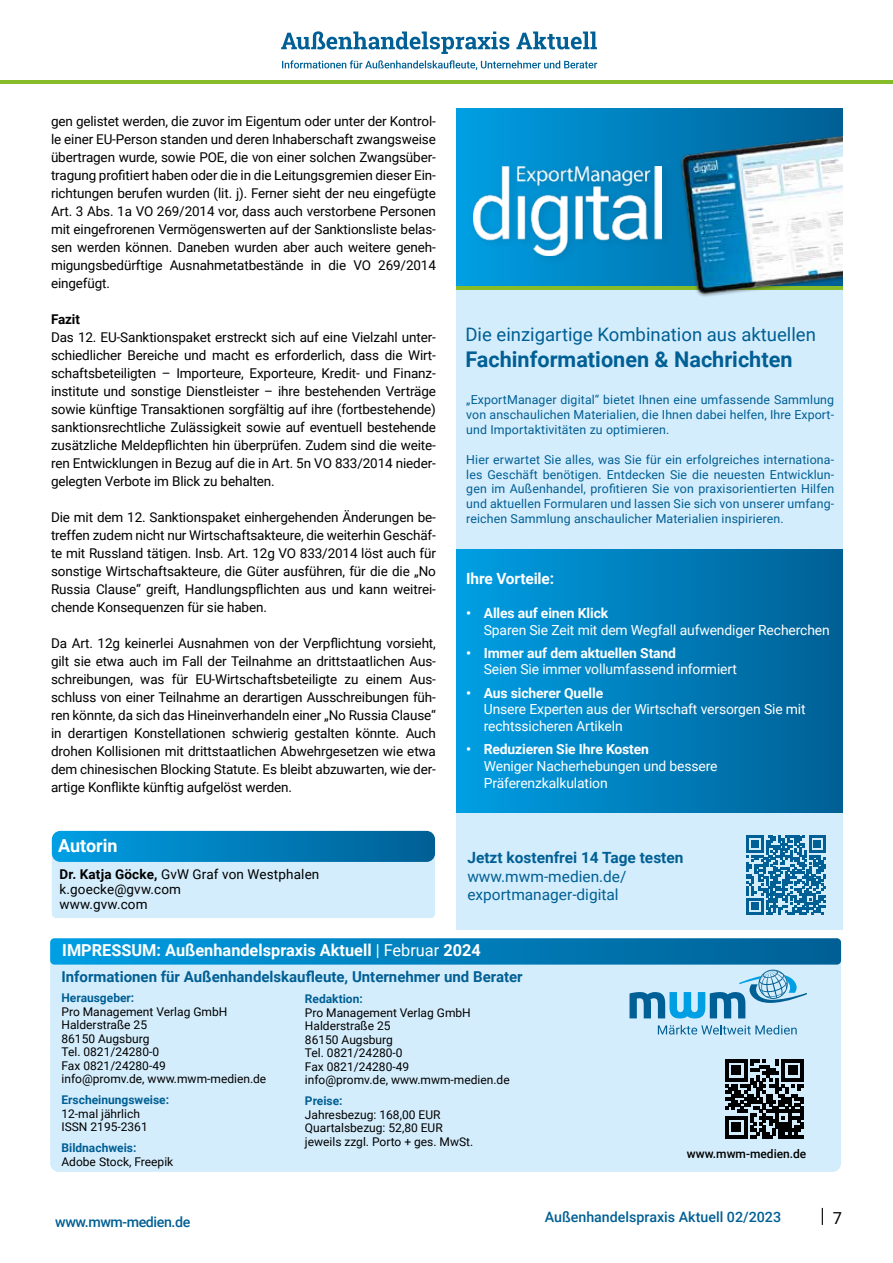
<style>
.page{position:relative;width:893px;height:1263px;background:#fff}
.page>*{position:absolute;margin:0;border:0;box-sizing:border-box;transform-origin:0 0}
.t1{font:700 21.6px "Roboto";color:#005f94}
.t2{font:18.6px "Roboto";color:#005f94}
.t3{font:700 18px "Roboto";color:#fff}
.t4{font:700 16.5px "Roboto";color:#fff}
.t5{font:16.5px "Roboto";color:#000}
.t6{font:15.45px/18.6px "Roboto";color:#005f94}
.t7{font:700 15.45px "Roboto";color:#005f94}
.t8{font:700 15.45px "Roboto";letter-spacing:-.01em;color:#fff}
.t9{font:700 15px "Roboto";color:#005f94}
.t10{font:500 14.25px "Roboto";color:#005f94}
.t11{font:500 14.25px "Roboto";letter-spacing:-.03em;color:#005f94}
.t12{font:13.95px/16.6px "Roboto";letter-spacing:-.01em;color:#fff}
.t13{font:700 13.95px "Roboto";letter-spacing:-.01em;color:#fff}
.t14{font:13.5px/18px "Roboto";letter-spacing:-.01em;color:#000;text-align:justify}
.t15{font:13.5px/15px "Roboto";letter-spacing:.01em;color:#000}
.t16{font:700 13.5px "Roboto";letter-spacing:-.01em;color:#000}
.t17{font:12.3px/14.9px "Roboto";letter-spacing:.01em;color:#005f95;text-align:justify}
.t18{font:12px/13.5px "Roboto";color:#000}
.t19{font:700 12px "Roboto";color:#005f94}
.t20{font:500 12px "Roboto";color:#000}
.s1{font-weight:700}
.s2{font-weight:400}
</style>
<div class="page">
<svg style="left:822px;top:1208px;width:1px;height:17px"></svg>
<svg style="left:516px;top:32px;width:81px;height:17px"></svg>
<svg style="left:281px;top:31px;width:228px;height:23px"></svg>
<svg style="left:282px;top:60px;width:315px;height:10px"></svg>
<hr style="left:0;top:81px;width:893px;height:3px;background:#86bc28">
<div style="left:50px;top:945px;width:791px;height:227px;background:#d4edfc;border-radius:9px"></div>
<svg style="left:50px;top:938px;width:791px;height:26px;background:#0280bc"></svg>
<svg style="left:629px;top:970px;width:178px;height:48px"></svg>
<svg style="left:658px;top:1025px;width:139px;height:9px"></svg>
<svg style="left:725px;top:1059px;width:79px;height:79px"></svg>
<div style="left:456px;top:178px;width:387px;height:752px;background:#d4edfc"></div>
<svg style="left:747px;top:836px;width:79px;height:79px"></svg>
<div style="left:456px;top:550px;width:387px;height:263px;background:linear-gradient(to right,#009fe3,#005f94)"></div>
<div style="left:456px;top:108px;width:387px;height:180px;background:linear-gradient(to right,#009fe3,#005f94)"></div>
<div style="left:468px;top:161px;width:206px;height:106px;background:#000;opacity:.1"></div>
<img style="left:474px;top:166px;width:188px;height:90px">
<hr style="left:456px;top:286px;width:387px;height:4px;background:#86bc28">
<img style="left:666px;top:135px;width:177px;height:162px">
<div style="left:52px;top:853px;width:383px;height:65px;background:#d4edfc;border-radius:4px"></div>
<svg style="left:52px;top:831px;width:383px;height:31px;background:#017fbc"></svg>
<p class="t14" style="left:51px;top:112px;width:386px">gen gelistet werden, die zuvor im Eigentum oder unter der Kontrol&shy;le einer EU-Person standen und deren Inhaberschaft zwangsweise übertragen wurde, sowie POE, die von einer solchen Zwangsüber&shy;tragung profitiert haben oder die in die Leitungsgremien dieser Ein&shy;richtungen berufen wurden (lit. j). Ferner sieht der neu eingefügte Art. 3 Abs. 1a VO 269/2014 vor, dass auch verstorbene Personen mit eingefrorenen Vermögenswerten auf der Sanktionsliste belas&shy;sen werden können. Daneben wurden aber auch weitere geneh&shy;migungsbedürftige Ausnahmetatbestände in die VO 269/2014 eingefügt.</p>
<p class="t16" style="left:51px;top:310px;width:30px">Fazit</p>
<p class="t14" style="left:51px;top:328px;width:386px">Das 12. EU-Sanktionspaket erstreckt sich auf eine Vielzahl unter&shy;schiedlicher Bereiche und macht es erforderlich, dass die Wirt&shy;schaftsbeteiligten – Importeure, Exporteure, Kredit- und Finanz&shy;institute und sonstige Dienstleister – ihre bestehenden Verträge sowie künftige Transaktionen sorgfältig auf ihre (fortbestehende) sanktionsrechtliche Zulässigkeit sowie auf eventuell bestehende zusätzliche Meldepflichten hin überprüfen. Zudem sind die weite&shy;ren Entwicklungen in Bezug auf die in Art. 5n VO 833/2014 nieder&shy;gelegten Verbote im Blick zu behalten.</p>
<p class="t14" style="left:51px;top:508px;width:386px">Die mit dem 12. Sanktionspaket einhergehenden Änderungen be&shy;treffen zudem nicht nur Wirtschaftsakteure, die weiterhin Geschäf&shy;te mit Russland tätigen. Insb. Art. 12g VO 833/2014 löst auch für sonstige Wirtschaftsakteure, die Güter ausführen, für die die „No Russia Clause“ greift, Handlungspflichten aus und kann weitrei&shy;chende Konsequenzen für sie haben.</p>
<p class="t14" style="left:51px;top:634px;width:386px">Da Art. 12g keinerlei Ausnahmen von der Verpflichtung vorsieht, gilt sie etwa auch im Fall der Teilnahme an drittstaatlichen Aus&shy;schreibungen, was für EU-Wirtschaftsbeteiligte zu einem Aus&shy;schluss von einer Teilnahme an derartigen Ausschreibungen füh&shy;ren könnte, da sich das Hineinverhandeln einer „No Russia Clause“ in derartigen Konstellationen schwierig gestalten könnte. Auch drohen Kollisionen mit drittstaatlichen Abwehrgesetzen wie etwa dem chinesischen Blocking Statute. Es bleibt abzuwarten, wie der&shy;artige Konflikte künftig aufgelöst werden.</p>
<h3 class="t3" style="left:58px;top:833px;width:61px">Autorin</h3>
<p class="t15" style="left:60px;top:867px;width:261px"><span class="s1">Dr. Katja Göcke,</span> GvW Graf von Westphalen k.goecke@gvw.com<br>www.gvw.com</p>
<h2 class="t2" style="left:465px;top:321px;width:352px">Die einzigartige Kombination aus aktuellen</h2>
<h1 class="t1" style="left:465px;top:344px;width:329px">Fachinformationen &amp; Nachrichten</h1>
<p class="t17" style="left:466px;top:392px;width:369px">„ExportManager digital“ bietet Ihnen eine umfassende Sammlung von anschaulichen Materialien, die Ihnen dabei helfen, Ihre Export&shy;und Importaktivitäten zu optimieren.</p>
<p class="t17" style="left:466px;top:451px;width:369px">Hier erwartet Sie alles, was Sie für ein erfolgreiches internationa&shy;les Geschäft benötigen. Entdecken Sie die neuesten Entwicklun&shy;gen im Außenhandel, profitieren Sie von praxisorientierten Hilfen und aktuellen Formularen und lassen Sie sich von unserer umfang&shy;reichen Sammlung anschaulicher Materialien inspirieren.</p>
<p class="t8" style="left:466px;top:568px;width:89px">Ihre Vorteile:</p>
<p class="t13" style="left:466px;top:603px;width:143px">• Alles auf einen Klick</p>
<p class="t12" style="left:484px;top:621px;width:347px">Sparen Sie Zeit mit dem Wegfall aufwendiger Recherchen</p>
<p class="t13" style="left:466px;top:643px;width:211px">• Immer auf dem aktuellen Stand</p>
<p class="t12" style="left:484px;top:661px;width:255px">Seien Sie immer vollumfassend informiert</p>
<p class="t13" style="left:466px;top:683px;width:138px">• Aus sicherer Quelle</p>
<p class="t12" style="left:484px;top:700px;width:323px">Unsere Experten aus der Wirtschaft versorgen Sie mit rechtssicheren Artikeln</p>
<p class="t13" style="left:466px;top:739px;width:184px">• Reduzieren Sie Ihre Kosten</p>
<p class="t12" style="left:484px;top:757px;width:235px">Weniger Nacherhebungen und bessere<br>Präferenzkalkulation</p>
<p class="t7" style="left:467px;top:847px;width:218px">Jetzt kostenfrei 14 Tage testen</p>
<p class="t6" style="left:467px;top:866px;width:161px">www.mwm-medien.de/ exportmanager-digital</p>
<p class="t4" style="left:62px;top:939px;width:420px">IMPRESSUM: Außenhandelspraxis Aktuell <span class="s2">| Februar</span> 2024</p>
<p class="t19" style="left:61px;top:989px;width:74px">Herausgeber:</p>
<p class="t18" style="left:61px;top:1004px;width:206px">Pro Management Verlag GmbH<br>Halderstraße 25<br>86150 Augsburg<br>Tel. 0821/24280-0<br>Fax 0821/24280-49<br>info@promv.de, www.mwm-medien.de</p>
<p class="t19" style="left:61px;top:1091px;width:109px">Erscheinungsweise:</p>
<p class="t18" style="left:61px;top:1106px;width:88px">12-mal jährlich<br>ISSN 2195-2361</p>
<p class="t19" style="left:61px;top:1139px;width:76px">Bildnachweis:</p>
<p class="t18" style="left:61px;top:1154px;width:113px">Adobe Stock, Freepik</p>
<p class="t9" style="left:61px;top:966px;width:463px">Informationen für Außenhandelskaufleute, Unternehmer und Berater</p>
<p class="t19" style="left:305px;top:990px;width:59px">Redaktion:</p>
<p class="t18" style="left:305px;top:1005px;width:206px">Pro Management Verlag GmbH<br>Halderstraße 25<br>86150 Augsburg<br>Tel. 0821/24280-0<br>Fax 0821/24280-49<br>info@promv.de, www.mwm-medien.de</p>
<p class="t19" style="left:305px;top:1092px;width:39px">Preise:</p>
<p class="t18" style="left:305px;top:1107px;width:170px">Jahresbezug: 168,00 EUR<br>Quartalsbezug: 52,80 EUR jeweils zzgl. Porto + ges. MwSt.</p>
<p class="t20" style="left:687px;top:1145px;width:121px">www.mwm-medien.de</p>
<p class="t11" style="left:55px;top:1212px;width:137px">www.mwm-medien.de</p>
<p class="t10" style="left:545px;top:1207px;width:238px">Außenhandelspraxis Aktuell 02/2023</p>
<p class="t5" style="left:833px;top:1207px;width:11px">7</p>
</div>
